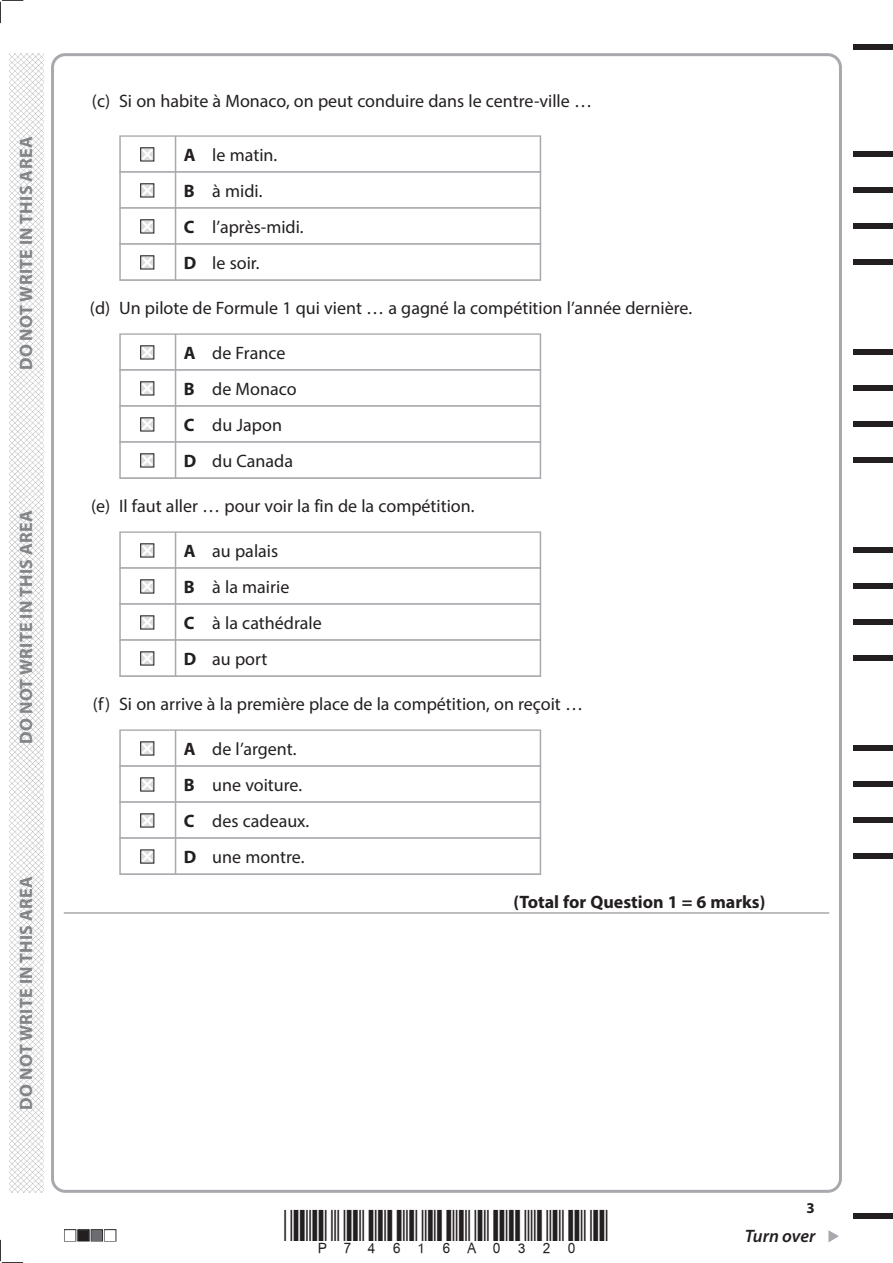
<style>
.page{position:relative;width:893px;height:1263px;background:#fff}
.page>*{position:absolute;margin:0;border:0;box-sizing:border-box;transform-origin:0 0}
.t1{font:18px/36px "Myriad Pro";color:#231f20}
.t2{font:700 18px "Myriad Pro";letter-spacing:.02em;color:#808285}
.t3{font:700 18px "Myriad Pro";color:#231f20}
.t4{font:italic 600 18px "Myriad Pro";letter-spacing:-.005em;color:#231f20}
.t5{font:700 15px "Myriad Pro";color:#231f20}
.s1{font-weight:700}
</style>
<div class="page">
<svg style="left:828px;top:1230px;width:11px;height:12px"></svg>
<div style="left:853px;top:44px;width:40px;height:5px;background:#231f20"></div>
<div style="left:853px;top:1214px;width:40px;height:5px;background:#231f20"></div>
<svg style="left:0;top:0;width:23px;height:23px"></svg>
<svg style="left:0;top:1240px;width:23px;height:23px"></svg>
<img style="left:10px;top:53px;width:34px;height:1140px">
<div style="left:119px;top:135px;width:422px;height:38px;background:#bfc0c3"></div>
<div style="left:121px;top:137px;width:419px;height:34px;background:#fff"></div>
<div style="left:119px;top:171px;width:422px;height:38px;background:#bebfc2"></div>
<div style="left:121px;top:173px;width:419px;height:34px;background:#fff"></div>
<div style="left:119px;top:207px;width:422px;height:38px;background:#bebfc2"></div>
<div style="left:121px;top:209px;width:419px;height:34px;background:#fff"></div>
<div style="left:119px;top:243px;width:422px;height:38px;background:#bdbec1"></div>
<div style="left:121px;top:245px;width:419px;height:34px;background:#fff"></div>
<div style="left:119px;top:333px;width:422px;height:38px;background:#bdbdc0"></div>
<div style="left:121px;top:335px;width:419px;height:34px;background:#fff"></div>
<div style="left:119px;top:369px;width:422px;height:38px;background:#bcbdc0"></div>
<div style="left:121px;top:371px;width:419px;height:34px;background:#fff"></div>
<div style="left:119px;top:405px;width:422px;height:38px;background:#bcbcbf"></div>
<div style="left:121px;top:407px;width:419px;height:34px;background:#fff"></div>
<div style="left:119px;top:441px;width:422px;height:38px;background:#bbbcbf"></div>
<div style="left:121px;top:443px;width:419px;height:34px;background:#fff"></div>
<div style="left:119px;top:531px;width:422px;height:38px;background:#babbbe"></div>
<div style="left:121px;top:533px;width:419px;height:34px;background:#fff"></div>
<div style="left:119px;top:567px;width:422px;height:38px;background:#babbbe"></div>
<div style="left:121px;top:569px;width:419px;height:34px;background:#fff"></div>
<div style="left:119px;top:603px;width:422px;height:38px;background:#bababe"></div>
<div style="left:121px;top:605px;width:419px;height:34px;background:#fff"></div>
<div style="left:119px;top:639px;width:422px;height:38px;background:#babbbe"></div>
<div style="left:121px;top:641px;width:419px;height:34px;background:#fff"></div>
<div style="left:119px;top:729px;width:422px;height:38px;background:#b8b9bc"></div>
<div style="left:121px;top:731px;width:419px;height:34px;background:#fff"></div>
<div style="left:119px;top:765px;width:422px;height:38px;background:#b8b8bc"></div>
<div style="left:121px;top:767px;width:419px;height:34px;background:#fff"></div>
<div style="left:119px;top:801px;width:422px;height:38px;background:#b7b8bb"></div>
<div style="left:121px;top:803px;width:419px;height:34px;background:#fff"></div>
<div style="left:119px;top:837px;width:422px;height:38px;background:#babbbe"></div>
<div style="left:121px;top:839px;width:419px;height:34px;background:#fff"></div>
<hr style="left:64px;top:912px;width:765px;height:2px;background:#a8a9ad">
<svg style="left:140px;top:147px;width:15px;height:15px"></svg>
<hr style="left:175px;top:136px;width:1px;height:36px;background:#a8a9ad">
<svg style="left:140px;top:183px;width:15px;height:15px"></svg>
<hr style="left:175px;top:172px;width:1px;height:36px;background:#a8a9ad">
<svg style="left:140px;top:219px;width:15px;height:15px"></svg>
<hr style="left:175px;top:208px;width:1px;height:36px;background:#a8a9ad">
<svg style="left:140px;top:255px;width:15px;height:15px"></svg>
<hr style="left:175px;top:244px;width:1px;height:36px;background:#a8a9ad">
<svg style="left:140px;top:345px;width:15px;height:15px"></svg>
<hr style="left:175px;top:334px;width:1px;height:36px;background:#a8a9ad">
<svg style="left:140px;top:381px;width:15px;height:15px"></svg>
<hr style="left:175px;top:370px;width:1px;height:36px;background:#a8a9ad">
<svg style="left:140px;top:417px;width:15px;height:15px"></svg>
<hr style="left:175px;top:406px;width:1px;height:36px;background:#a8a9ad">
<svg style="left:140px;top:453px;width:15px;height:15px"></svg>
<hr style="left:175px;top:442px;width:1px;height:36px;background:#a8a9ad">
<svg style="left:140px;top:543px;width:15px;height:15px"></svg>
<hr style="left:175px;top:532px;width:1px;height:36px;background:#a8a9ad">
<svg style="left:140px;top:579px;width:15px;height:15px"></svg>
<hr style="left:175px;top:568px;width:1px;height:36px;background:#a8a9ad">
<svg style="left:140px;top:615px;width:15px;height:15px"></svg>
<hr style="left:175px;top:604px;width:1px;height:36px;background:#a8a9ad">
<svg style="left:140px;top:651px;width:15px;height:15px"></svg>
<hr style="left:175px;top:640px;width:1px;height:36px;background:#a8a9ad">
<svg style="left:140px;top:741px;width:15px;height:15px"></svg>
<hr style="left:175px;top:730px;width:1px;height:36px;background:#a8a9ad">
<svg style="left:140px;top:777px;width:15px;height:15px"></svg>
<hr style="left:175px;top:766px;width:1px;height:36px;background:#a8a9ad">
<svg style="left:140px;top:813px;width:15px;height:15px"></svg>
<hr style="left:175px;top:802px;width:1px;height:36px;background:#a8a9ad">
<svg style="left:140px;top:849px;width:15px;height:15px"></svg>
<hr style="left:175px;top:838px;width:1px;height:36px;background:#a8a9ad">
<div style="left:853px;top:151px;width:40px;height:6px;background:#231f20"></div>
<div style="left:853px;top:187px;width:40px;height:6px;background:#231f20"></div>
<div style="left:853px;top:223px;width:40px;height:6px;background:#231f20"></div>
<div style="left:853px;top:259px;width:40px;height:6px;background:#231f20"></div>
<div style="left:853px;top:349px;width:40px;height:6px;background:#231f20"></div>
<div style="left:853px;top:385px;width:40px;height:6px;background:#231f20"></div>
<div style="left:853px;top:421px;width:40px;height:6px;background:#231f20"></div>
<div style="left:853px;top:457px;width:40px;height:6px;background:#231f20"></div>
<div style="left:853px;top:547px;width:40px;height:6px;background:#231f20"></div>
<div style="left:853px;top:583px;width:40px;height:6px;background:#231f20"></div>
<div style="left:853px;top:619px;width:40px;height:6px;background:#231f20"></div>
<div style="left:853px;top:655px;width:40px;height:6px;background:#231f20"></div>
<div style="left:853px;top:745px;width:40px;height:6px;background:#231f20"></div>
<div style="left:853px;top:781px;width:40px;height:6px;background:#231f20"></div>
<div style="left:853px;top:817px;width:40px;height:6px;background:#231f20"></div>
<div style="left:853px;top:853px;width:40px;height:6px;background:#231f20"></div>
<p class="t2" style="left:14px;top:370px;width:235px;rotate:-90deg">DO NOT WRITE IN THIS AREA</p>
<p class="t2" style="left:14px;top:744px;width:235px;rotate:-90deg">DO NOT WRITE IN THIS AREA</p>
<p class="t2" style="left:14px;top:1110px;width:235px;rotate:-90deg">DO NOT WRITE IN THIS AREA</p>
<p class="t1" style="left:92px;top:83px;width:502px">(c) Si on habite à Monaco, on peut conduire dans le centre-ville …</p>
<p class="t1" style="left:184px;top:137px;width:121px"><span class="s1">A</span> le matin.<br><span class="s1">B</span> à midi.<br><span class="s1">C</span> l’après-midi.<br><span class="s1">D</span> le soir.</p>
<p class="t1" style="left:90px;top:290px;width:604px">(d) Un pilote de Formule 1 qui vient … a gagné la compétition l’année dernière.</p>
<p class="t1" style="left:184px;top:335px;width:114px"><span class="s1">A</span> de France<br><span class="s1">B</span> de Monaco<br><span class="s1">C</span> du Japon<br><span class="s1">D</span> du Canada</p>
<p class="t1" style="left:91px;top:488px;width:385px">(e) Il faut aller … pour voir la fin de la compétition.</p>
<p class="t1" style="left:184px;top:533px;width:140px"><span class="s1">A</span> au palais<br><span class="s1">B</span> à la mairie<br><span class="s1">C</span> à la cathédrale<br><span class="s1">D</span> au port</p>
<p class="t1" style="left:93px;top:686px;width:492px">(f) Si on arrive à la première place de la compétition, on reçoit …</p>
<p class="t1" style="left:184px;top:731px;width:127px"><span class="s1">A</span> de l’argent.<br><span class="s1">B</span> une voiture.<br><span class="s1">C</span> des cadeaux.<br><span class="s1">D</span> une montre.</p>
<p class="t3" style="left:513px;top:890px;width:254px">(Total for Question 1 = 6 marks)</p>
<p class="t5" style="left:806px;top:1198px;width:10px">3</p>
<p class="t4" style="left:745px;top:1225px;width:72px">Turn over</p>
</div>
